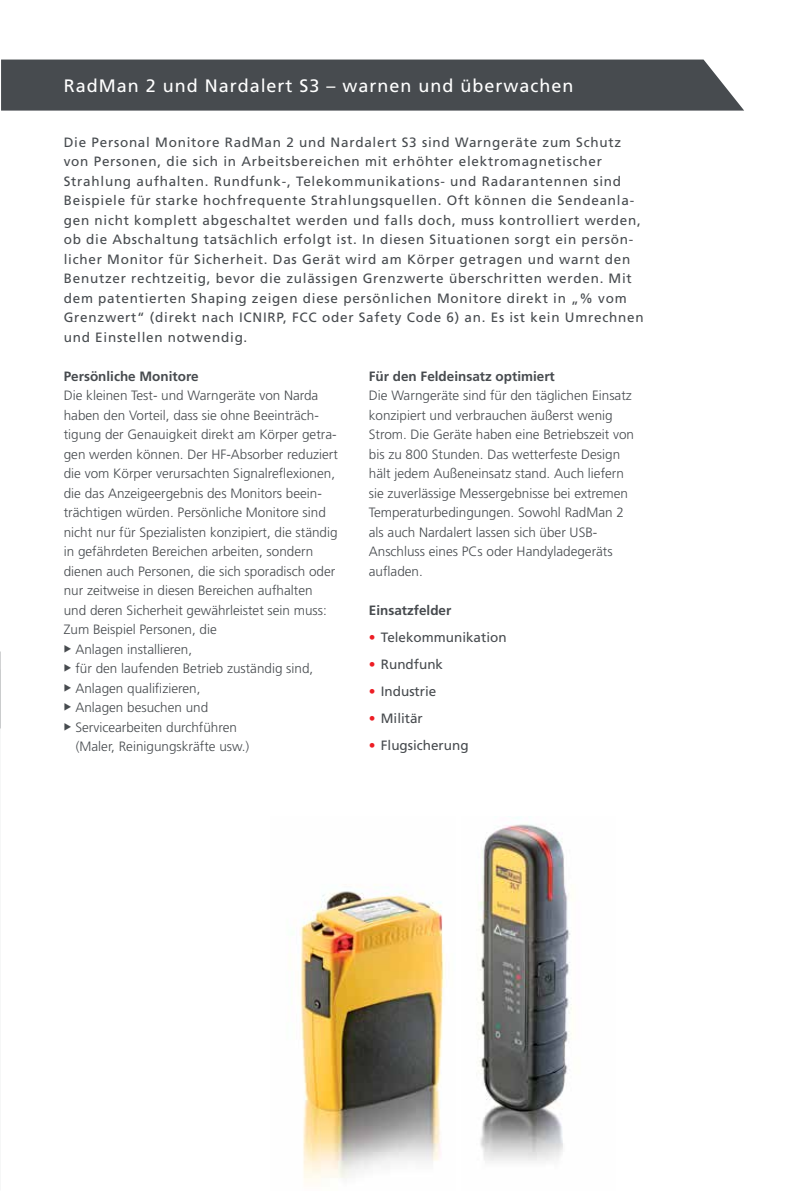
<style>
.page{position:relative;width:808px;height:1191px;background:#fff}
.page>*{position:absolute;margin:0;border:0;box-sizing:border-box;transform-origin:0 0}
.t1{font:18px "Frutiger";letter-spacing:.055em;color:#fff}
.t2{font:300 13.5px/19.5px "Frutiger";color:#474b4f}
.t3{font:13.5px/19.5px "Frutiger";letter-spacing:.055em;color:#474b4f}
.t4{font:13.5px "Frutiger";color:#474b4f}
.t5{font:700 13.5px "Frutiger";color:#474b4f}
.s1{color:#ed1d24}
</style>
<div class="page">
<img style="left:0;top:670px;width:1px;height:521px">
<img style="left:0;top:170px;width:1px;height:510px">
<div style="left:1px;top:60px;width:743px;height:51px;background:#474b4f"></div>
<img style="left:299px;top:891px;width:146px;height:292px">
<img style="left:478px;top:817px;width:94px;height:344px">
<h1 class="t1" style="left:64px;top:75px;width:511px">RadMan 2 und Nardalert S3 – warnen und überwachen</h1>
<p class="t3" style="left:64px;top:132px;width:581px">Die Personal Monitore RadMan 2 und Nardalert S3 sind Warngeräte zum Schutz von Personen, die sich in Arbeitsbereichen mit erhöhter elektromagnetischer Strahlung aufhalten. Rundfunk-, Telekommunikations- und Radarantennen sind Beispiele für starke hochfrequente Strahlungsquellen. Oft können die Sendeanla&shy;gen nicht komplett abgeschaltet werden und falls doch, muss kontrolliert werden, ob die Abschaltung tatsächlich erfolgt ist. In diesen Situationen sorgt ein persön&shy;licher Monitor für Sicherheit. Das Gerät wird am Körper getragen und warnt den Benutzer rechtzeitig, bevor die zulässigen Grenzwerte überschritten werden. Mit dem patentierten Shaping zeigen diese persönlichen Monitore direkt in „% vom Grenzwert“ (direkt nach ICNIRP, FCC oder Safety Code 6) an. Es ist kein Umrechnen und Einstellen notwendig.</p>
<p class="t5" style="left:64px;top:368px;width:136px">Persönliche Monitore</p>
<p class="t2" style="left:64px;top:386px;width:276px">Die kleinen Test- und Warngeräte von Narda haben den Vorteil, dass sie ohne Beeinträch&shy;tigung der Genauigkeit direkt am Körper getra&shy;gen werden können. Der HF-Absorber reduziert die vom Körper verursachten Signalreflexionen, die das Anzeigeergebnis des Monitors beein&shy;trächtigen würden. Persönliche Monitore sind nicht nur für Spezialisten konzipiert, die ständig in gefährdeten Bereichen arbeiten, sondern dienen auch Personen, die sich sporadisch oder nur zeitweise in diesen Bereichen aufhalten und deren Sicherheit gewährleistet sein muss:<br>Zum Beispiel Personen, die</p>
<p class="t2" style="left:64px;top:639px;width:130px">◆ Anlagen installieren,</p>
<p class="t2" style="left:64px;top:659px;width:251px">◆ für den laufenden Betrieb zuständig sind,</p>
<p class="t2" style="left:64px;top:678px;width:138px">◆ Anlagen qualifizieren,</p>
<p class="t2" style="left:64px;top:698px;width:146px">◆ Anlagen besuchen und</p>
<p class="t2" style="left:76px;top:717px;width:175px;text-indent:-12px">◆ Servicearbeiten durchführen (Maler, Reinigungskräfte usw.)</p>
<p class="t5" style="left:369px;top:368px;width:188px">Für den Feldeinsatz optimiert</p>
<p class="t2" style="left:369px;top:386px;width:267px">Die Warngeräte sind für den täglichen Einsatz konzipiert und verbrauchen äußerst wenig Strom. Die Geräte haben eine Betriebszeit von bis zu 800 Stunden. Das wetterfeste Design hält jedem Außeneinsatz stand. Auch liefern sie zuverlässige Messergebnisse bei extremen Temperaturbedingungen. Sowohl RadMan 2 als auch Nardalert lassen sich über USB-Anschluss eines PCs oder Handyladegeräts aufladen.</p>
<p class="t5" style="left:369px;top:602px;width:84px">Einsatzfelder</p>
<p class="t4" style="left:369px;top:629px;width:139px"><span class="s1">•</span> Telekommunikation</p>
<p class="t4" style="left:369px;top:656px;width:76px"><span class="s1">•</span> Rundfunk</p>
<p class="t4" style="left:369px;top:683px;width:69px"><span class="s1">•</span> Industrie</p>
<p class="t4" style="left:369px;top:710px;width:56px"><span class="s1">•</span> Militär</p>
<p class="t4" style="left:369px;top:737px;width:101px"><span class="s1">•</span> Flugsicherung</p>
</div>
